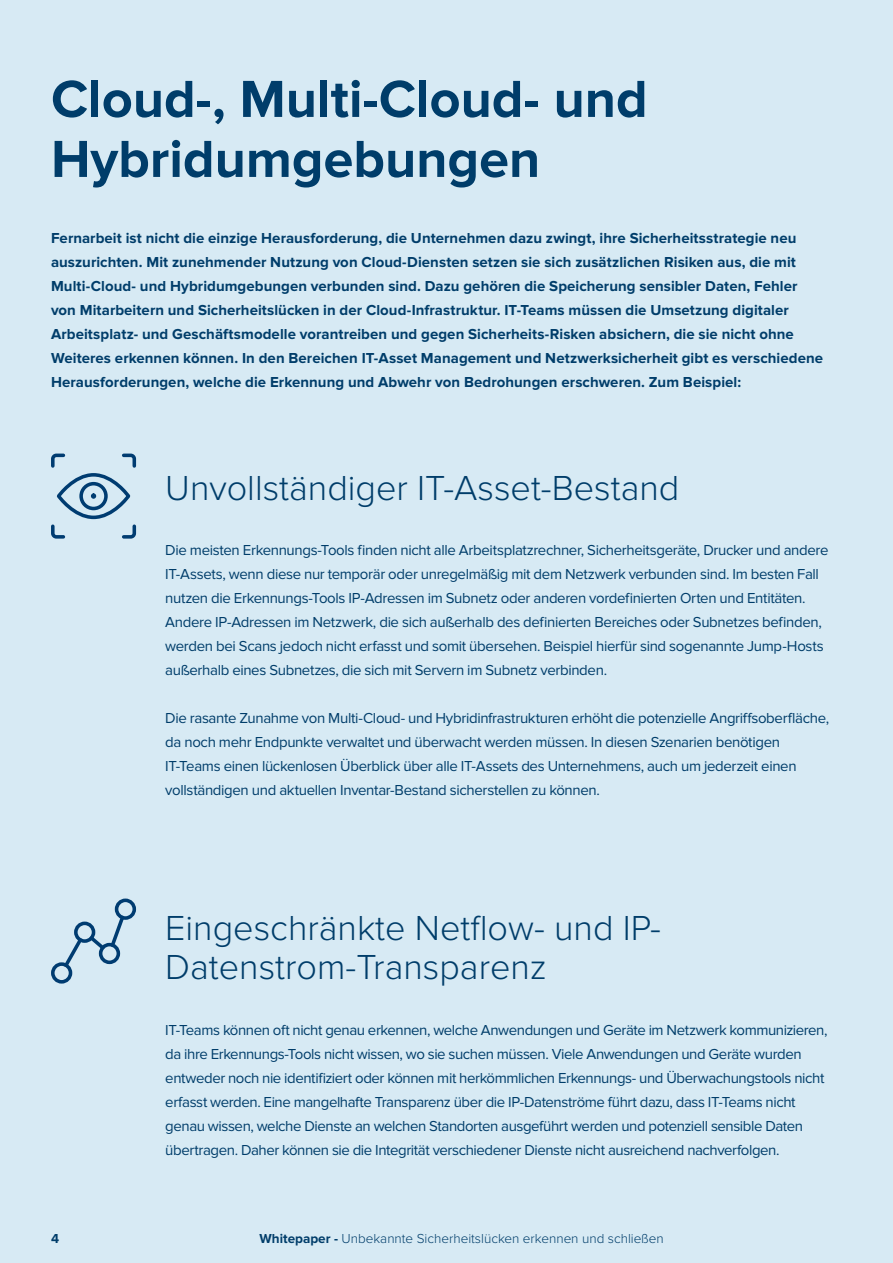
<style>
.page{position:relative;width:893px;height:1263px;background:#fff}
.page>*{position:absolute;margin:0;border:0;box-sizing:border-box;transform-origin:0 0}
.t1{font:700 54px/60px "Proxima Nova";color:#003d6a}
.t2{font:300 36px/39px "Proxima Nova";color:#003d6a}
.t3{font:15px/24px "Proxima Nova";letter-spacing:-.025em;color:#003d6a}
.t4{font:700 15px/24px "Proxima Nova";letter-spacing:.005em;color:#003d6a}
.t5{font:300 13.5px "Proxima Nova";color:#003d6a}
.t6{font:700 13.5px "Proxima Nova";color:#003d6a}
.s1{font-weight:700}
</style>
<div class="page">
<div style="left:0;top:0;width:892px;height:1263px;background:#d7eaf4"></div>
<svg style="left:51px;top:454px;width:15px;height:14px"></svg>
<svg style="left:122px;top:454px;width:14px;height:14px"></svg>
<svg style="left:51px;top:524px;width:15px;height:15px"></svg>
<svg style="left:122px;top:524px;width:14px;height:15px"></svg>
<div style="left:79px;top:482px;width:29px;height:28px;border:4px solid #003c71;border-radius:50%"></div>
<svg style="left:91px;top:493px;width:5px;height:6px"></svg>
<div style="left:57px;top:473px;width:73px;height:46px;border:4px solid #003c71;border-radius:50%"></div>
<div style="left:51px;top:962px;width:21px;height:21px;border:4px solid #003c71;border-radius:50%"></div>
<div style="left:115px;top:898px;width:21px;height:22px;border:4px solid #003c71;border-radius:50%"></div>
<svg style="left:61px;top:913px;width:66px;height:57px"></svg>
<p class="t1" style="left:51px;top:70px;width:598px">Cloud-, Multi-Cloud- und<br>Hybridumgebungen</p>
<p class="t4" style="left:51px;top:226px;width:774px">Fernarbeit ist nicht die einzige Herausforderung, die Unternehmen dazu zwingt, ihre Sicherheitsstrategie neu auszurichten. Mit zunehmender Nutzung von Cloud-Diensten setzen sie sich zusätzlichen Risiken aus, die mit Multi-Cloud- und Hybridumgebungen verbunden sind. Dazu gehören die Speicherung sensibler Daten, Fehler von Mitarbeitern und Sicherheitslücken in der Cloud-Infrastruktur. IT-Teams müssen die Umsetzung digitaler Arbeitsplatz- und Geschäftsmodelle vorantreiben und gegen Sicherheits-Risken absichern, die sie nicht ohne Weiteres erkennen können. In den Bereichen IT-Asset Management und Netzwerksicherheit gibt es verschiedene Herausforderungen, welche die Erkennung und Abwehr von Bedrohungen erschweren. Zum Beispiel:</p>
<p class="t2" style="left:165px;top:467px;width:516px">Unvollständiger IT-Asset-Bestand</p>
<p class="t3" style="left:165px;top:538px;width:665px">Die meisten Erkennungs-Tools finden nicht alle Arbeitsplatzrechner, Sicherheitsgeräte, Drucker und andere IT-Assets, wenn diese nur temporär oder unregelmäßig mit dem Netzwerk verbunden sind. Im besten Fall nutzen die Erkennungs-Tools IP-Adressen im Subnetz oder anderen vordefinierten Orten und Entitäten.<br>Andere IP-Adressen im Netzwerk, die sich außerhalb des definierten Bereiches oder Subnetzes befinden, werden bei Scans jedoch nicht erfasst und somit übersehen. Beispiel hierfür sind sogenannte Jump-Hosts außerhalb eines Subnetzes, die sich mit Servern im Subnetz verbinden.</p>
<p class="t3" style="left:165px;top:706px;width:665px">Die rasante Zunahme von Multi-Cloud- und Hybridinfrastrukturen erhöht die potenzielle Angriffsoberfläche, da noch mehr Endpunkte verwaltet und überwacht werden müssen. In diesen Szenarien benötigen IT-Teams einen lückenlosen Überblick über alle IT-Assets des Unternehmens, auch um jederzeit einen vollständigen und aktuellen Inventar-Bestand sicherstellen zu können.</p>
<p class="t2" style="left:165px;top:907px;width:497px">Eingeschränkte Netflow- und IP-<br>Datenstrom-Transparenz</p>
<p class="t6" style="left:51px;top:1230px;width:10px">4</p>
<p class="t3" style="left:165px;top:1018px;width:664px">IT-Teams können oft nicht genau erkennen, welche Anwendungen und Geräte im Netzwerk kommunizieren, da ihre Erkennungs-Tools nicht wissen, wo sie suchen müssen. Viele Anwendungen und Geräte wurden entweder noch nie identifiziert oder können mit herkömmlichen Erkennungs- und Überwachungstools nicht erfasst werden. Eine mangelhafte Transparenz über die IP-Datenströme führt dazu, dass IT-Teams nicht genau wissen, welche Dienste an welchen Standorten ausgeführt werden und potenziell sensible Daten übertragen. Daher können sie die Integrität verschiedener Dienste nicht ausreichend nachverfolgen.</p>
<p class="t5" style="left:259px;top:1228px;width:406px"><span class="s1">Whitepaper -</span> Unbekannte Sicherheitslücken erkennen und schließen</p>
</div>
